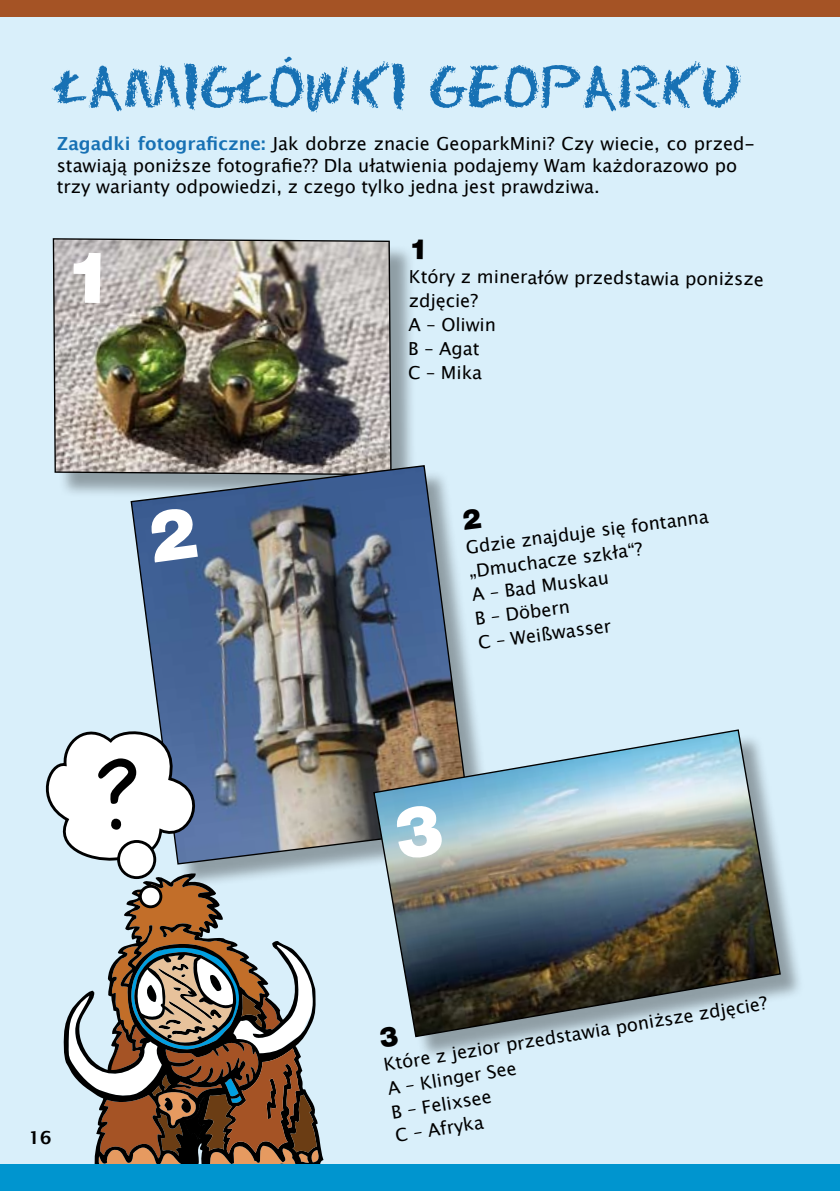
<style>
.page{position:relative;width:840px;height:1191px;background:#fff}
.page>*{position:absolute;margin:0;border:0;box-sizing:border-box;transform-origin:0 0}
.t1{font:86.2px "Comics Car Toon";color:#000}
.t2{font:18px/23.6px "Lucida Grande";color:#000}
.t3{font:600 18px "Lucida Sans";color:#000}
.s1{font-weight:700;color:#1771b4}
</style>
<div class="page">
<div style="left:0;top:9px;width:839px;height:1182px;background:#d9effa"></div>
<div style="left:56px;top:241px;width:371px;height:268px;background:#000;opacity:.34"></div>
<img style="left:52px;top:238px;width:340px;height:238px">
<div style="left:133px;top:468px;width:372px;height:432px;background:#000;opacity:.34"></div>
<img style="left:130px;top:464px;width:342px;height:401px">
<div style="left:376px;top:732px;width:438px;height:338px;background:#000;opacity:.34"></div>
<img style="left:372px;top:728px;width:409px;height:310px">
<svg style="left:63px;top:873px;width:260px;height:291px"></svg>
<svg style="left:68px;top:875px;width:252px;height:289px"></svg>
<div style="left:140px;top:886px;width:21px;height:20px;background:#fff;border-radius:50%"></div>
<div style="left:139px;top:884px;width:23px;height:24px;border:3px solid #000;border-radius:50%"></div>
<svg style="left:45px;top:721px;width:167px;height:141px"></svg>
<div style="left:118px;top:841px;width:37px;height:36px;background:#fff;border-radius:50%"></div>
<div style="left:117px;top:840px;width:39px;height:39px;border:3px solid #000;border-radius:50%"></div>
<svg style="left:51px;top:57px;width:689px;height:56px"></svg>
<div style="left:0;top:1164px;width:839px;height:27px;background:#0095cf"></div>
<div style="left:0;top:0;width:839px;height:17px;background:#a55325"></div>
<svg style="left:378px;top:1025px;width:20px;height:22px"></svg>
<svg style="left:412px;top:241px;width:10px;height:18px"></svg>
<svg style="left:73px;top:253px;width:27px;height:50px"></svg>
<div style="left:148px;top:506px;width:50px;height:56px;background:#3c5d92"></div>
<svg style="left:462px;top:508px;width:19px;height:21px"></svg>
<svg style="left:392px;top:803px;width:52px;height:58px"></svg>
<p class="t2" style="left:57px;top:133px;width:699px;line-height:21.6px"><span class="s1">Zagadki fotograficzne:</span> Jak dobrze znacie GeoparkMini? Czy wiecie, co przed&shy;stawiają poniższe fotografie?? Dla ułatwienia podajemy Wam każdorazowo po trzy warianty odpowiedzi, z czego tylko jedna jest prawdziwa.</p>
<p class="t2" style="left:408px;top:266px;width:357px">Który z minerałów przedstawia poniższe zdjęcie?<br>A – Oliwin<br>B – Agat<br>C – Mika</p>
<h1 class="t1" style="left:94px;top:745px;width:46px">?</h1>
<p class="t3" style="left:29px;top:1127px;width:25px">16</p>
<p class="t2" style="left:464px;top:535px;width:246px;rotate:-7deg">Gdzie znajduje się fontanna „Dmuchacze szkła“?<br>A – Bad Muskau<br>B – Döbern<br>C – Weißwasser</p>
<p class="t2" style="left:381px;top:1052px;width:390px;line-height:24.2px;rotate:-9deg">Które z jezior przedstawia poniższe zdjęcie?<br>A – Klinger See<br>B – Felixsee<br>C – Afryka</p>
</div>
